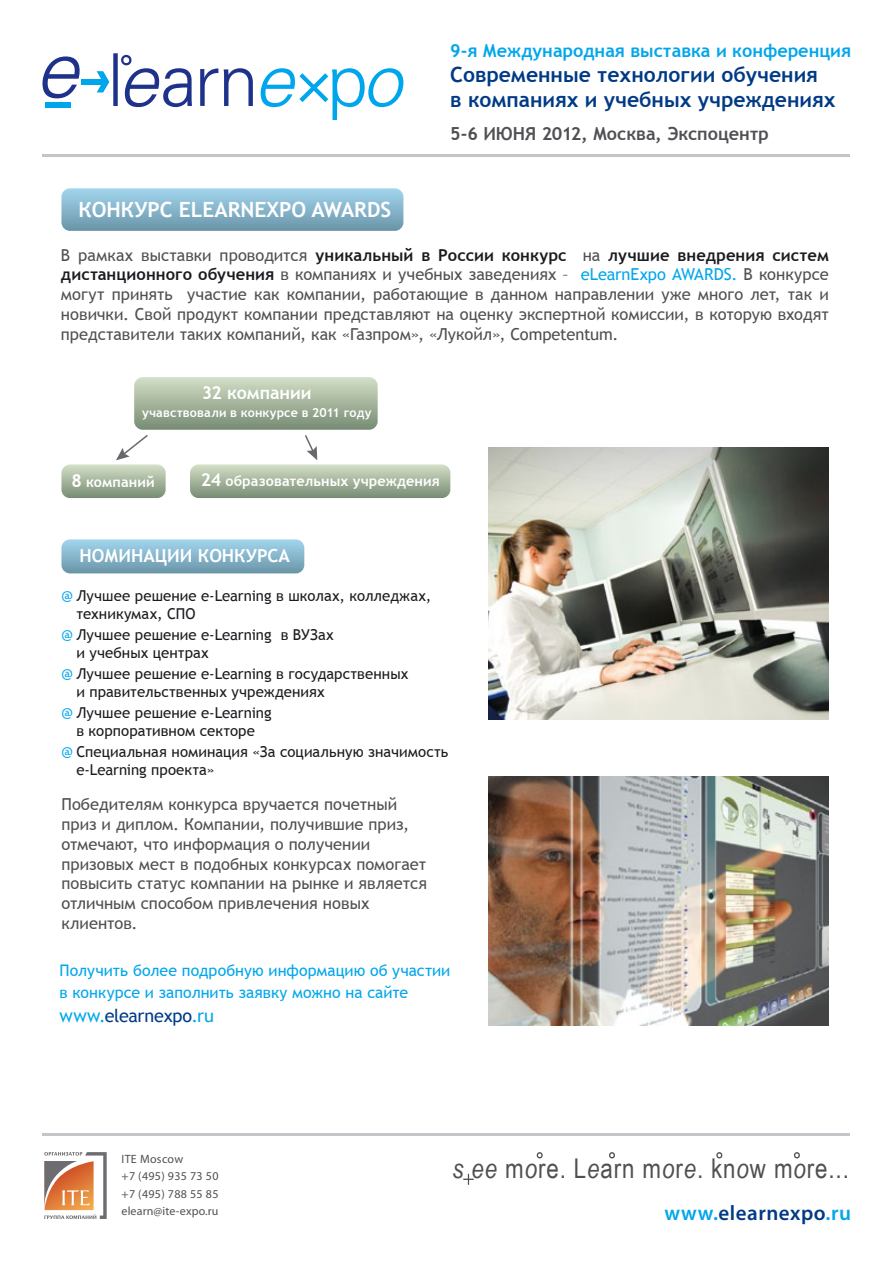
<style>
.page{position:relative;width:893px;height:1263px;background:#fff}
.page>*{position:absolute;margin:0;border:0;box-sizing:border-box;transform-origin:0 0}
.t1{font:27.15px "Arial Narrow";letter-spacing:.035em;color:#504f53}
.t2{font:700 21px/25.2px "Trebuchet MS";color:#003a85}
.t3{font:700 21px "Trebuchet MS";color:#fff}
.t4{font:600 21px "Myriad Pro";letter-spacing:.025em;color:#003a85}
.t5{font:700 18px "Trebuchet MS";color:#00a6eb}
.t6{font:700 18px "Trebuchet MS";letter-spacing:-.005em;color:#504f53}
.t7{font:700 18px "Trebuchet MS";color:#fff}
.t8{font:18px "Trebuchet MS";letter-spacing:-.005em;color:#003a85}
.t9{font:700 17.85px "Trebuchet MS";color:#fff}
.t10{font:16.5px/19.8px "Trebuchet MS";color:#504f53;text-align:justify}
.t11{font:15.9px/22px "Trebuchet MS";color:#00a6eb}
.t12{font:15px/18px "Trebuchet MS";letter-spacing:.005em;color:#1b1c20}
.t13{font:700 14.25px "Trebuchet MS";letter-spacing:.01em;color:#fff}
.t14{font:700 12.45px "Trebuchet MS";letter-spacing:.015em;color:#fff}
.t15{font:12px/17.2px "Myriad Pro";letter-spacing:.025em;color:#504f53}
.s1{font-weight:700;color:#1b1c20}
.s2{color:#00a6eb}
.s3{font-size:17.85px}
.s4{font-style:italic}
</style>
<div class="page">
<svg style="left:42px;top:56px;width:38px;height:42px"></svg>
<svg style="left:224px;top:68px;width:29px;height:38px"></svg>
<svg style="left:261px;top:68px;width:142px;height:52px"></svg>
<div style="left:45px;top:102px;width:25px;height:6px;background:#00a6eb"></div>
<svg style="left:200px;top:68px;width:18px;height:38px"></svg>
<div style="left:81px;top:79px;width:24px;height:6px;background:#00a6eb"></div>
<svg style="left:97px;top:53px;width:95px;height:54px"></svg>
<svg style="left:463px;top:1174px;width:11px;height:11px"></svg>
<svg style="left:794px;top:1152px;width:6px;height:6px"></svg>
<svg style="left:716px;top:1152px;width:6px;height:6px"></svg>
<svg style="left:609px;top:1152px;width:6px;height:6px"></svg>
<svg style="left:537px;top:1152px;width:6px;height:6px"></svg>
<svg style="left:44px;top:1152px;width:63px;height:67px"></svg>
<hr style="left:42px;top:155px;width:808px;height:2px;background:#c3c5c8">
<hr style="left:42px;top:1133px;width:808px;height:2px;background:#c3c5c8">
<div style="left:61px;top:188px;width:342px;height:43px;background:linear-gradient(to bottom,#a3d6ef,#6995a7);border-radius:9px"></div>
<div style="left:61px;top:539px;width:243px;height:34px;background:linear-gradient(to bottom,#a3d6ef,#6d98ab);border-radius:9px"></div>
<div style="left:134px;top:377px;width:244px;height:53px;background:linear-gradient(to bottom,#d3dec6,#778b73);border-radius:9px"></div>
<div style="left:61px;top:464px;width:105px;height:34px;background:linear-gradient(to bottom,#d5e0c8,#7b8f77);border-radius:9px"></div>
<div style="left:190px;top:464px;width:260px;height:34px;background:linear-gradient(to bottom,#d5e0c8,#7b8f77);border-radius:9px"></div>
<svg style="left:116px;top:435px;width:32px;height:25px"></svg>
<svg style="left:305px;top:435px;width:12px;height:25px"></svg>
<img style="left:489px;top:507px;width:340px;height:213px">
<svg style="left:489px;top:447px;width:340px;height:60px;background:#a6a9a1"></svg>
<img style="left:489px;top:777px;width:340px;height:249px">
<p class="t5" style="left:450px;top:39px;width:402px">9-я Международная выставка и конференция</p>
<p class="t2" style="left:450px;top:62px;width:387px">Современные технологии обучения<br>в компаниях и учебных учреждениях</p>
<p class="t3" style="left:78px;top:196px;width:314px">КОНКУРС ELEARNEXPO AWARDS</p>
<p class="t6" style="left:450px;top:122px;width:320px">5-6 ИЮНЯ 2012, Москва, Экспоцентр</p>
<p class="t10" style="left:61px;top:245px;width:769px">В рамках выставки проводится <span class="s1">уникальный в России конкурс</span> на <span class="s1">лучшие внедрения систем дистанционного обучения</span> в компаниях и учебных заведениях – <span class="s2">eLearnExpo AWARDS.</span> В конкурсе могут принять участие как компании, работающие в данном направлении уже много лет, так и новички. Свой продукт компании представляют на оценку экспертной комиссии, в которую входят представители таких компаний, как «Газпром», «Лукойл», Competentum.</p>
<p class="t9" style="left:202px;top:382px;width:111px">32 компании</p>
<p class="t14" style="left:142px;top:405px;width:231px">учавствовали в конкурсе в 2011 году</p>
<p class="t13" style="left:71px;top:473px;width:85px"><span class="s3">8</span> компаний</p>
<p class="t13" style="left:201px;top:472px;width:240px"><span class="s3">24</span> образовательных учреждения</p>
<p class="t7" style="left:80px;top:545px;width:212px">НОМИНАЦИИ КОНКУРСА</p>
<p class="t12" style="left:76px;top:587px;width:356px;text-indent:-15px"><span class="s2">@</span> Лучшее решение e-Learning в школах, колледжах, техникумах, СПО</p>
<p class="t12" style="left:76px;top:626px;width:259px;text-indent:-15px"><span class="s2">@</span> Лучшее решение e-Learning в ВУЗах и учебных центрах</p>
<p class="t12" style="left:76px;top:665px;width:334px;text-indent:-15px"><span class="s2">@</span> Лучшее решение e-Learning в государственных и правительственных учреждениях</p>
<p class="t12" style="left:61px;top:704px;width:212px;text-align:center"><span class="s2">@</span> Лучшее решение e-Learning в корпоративном секторе</p>
<p class="t12" style="left:76px;top:743px;width:374px;text-indent:-15px"><span class="s2">@</span> Специальная номинация «За социальную значимость e-Learning проекта»</p>
<p class="t10" style="left:62px;top:795px;width:367px;text-align:left">Победителям конкурса вручается почетный приз и диплом. Компании, получившие приз, отмечают, что информация о получении призовых мест в подобных конкурсах помогает повысить статус компании на рынке и является отличным способом привлечения новых клиентов.</p>
<p class="t11" style="left:60px;top:959px;width:392px">Получить более подробную информацию об участии в конкурсе и заполнить заявку можно на сайте</p>
<p class="t8" style="left:60px;top:1005px;width:156px"><span class="s2">www.</span>elearnexpo<span class="s2">.ru</span></p>
<p class="t15" style="left:122px;top:1150px;width:98px">ITE Moscow<br>+7 (495) 935 73 50 +7 (495) 788 55 85 elearn@ite-expo.ru</p>
<h1 class="t1" style="left:452px;top:1149px;width:398px"><span class="s4">s ee</span> m<span class="s4">o</span>re. L<span class="s4">e</span>arn m<span class="s4">o</span>r<span class="s4">e</span>. kn<span class="s4">o</span>w m<span class="s4">o</span>re...</h1>
<p class="t4" style="left:665px;top:1200px;width:188px"><span class="s2">www.</span>elearnexpo<span class="s2">.ru</span></p>
</div>
